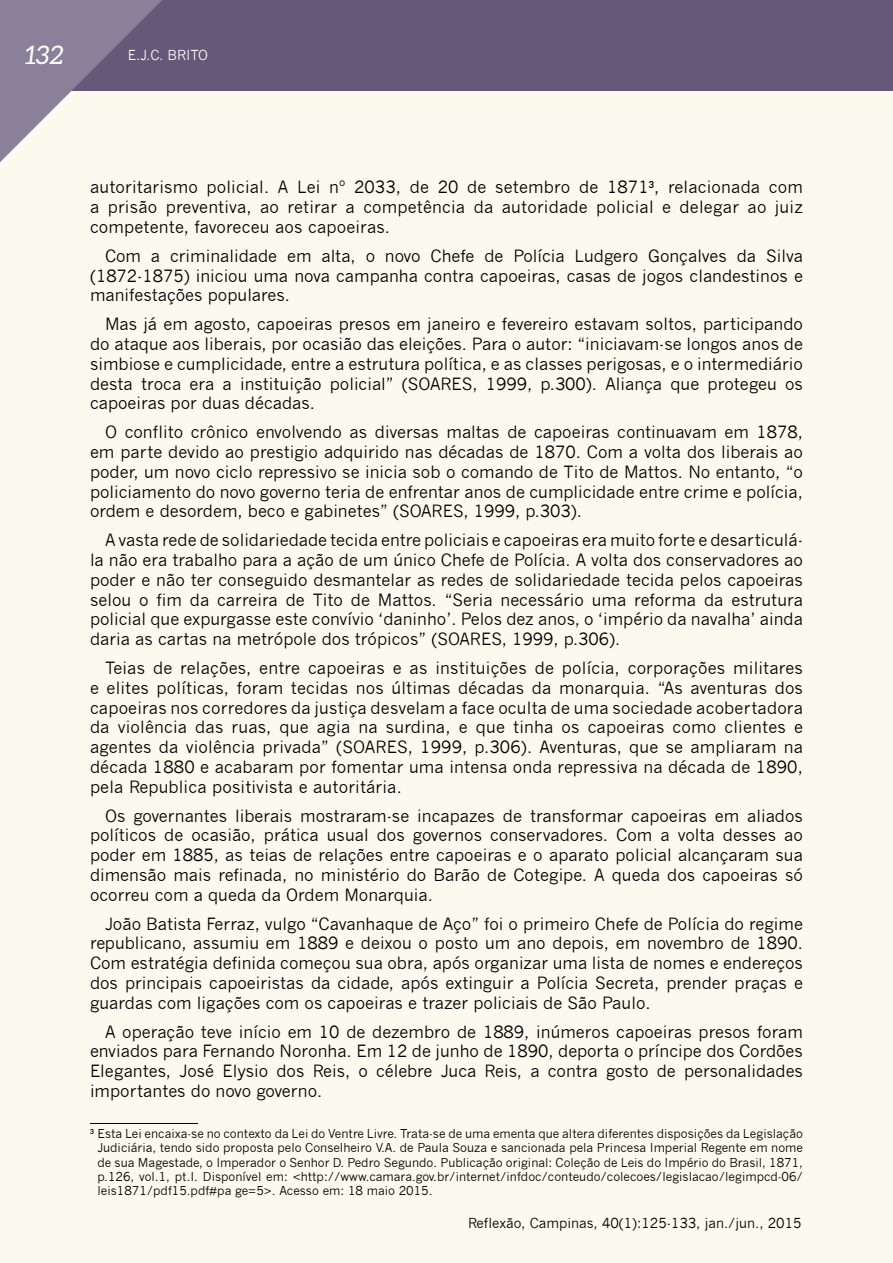
<style>
.page{position:relative;width:893px;height:1263px;background:#fff}
.page>*{position:absolute;margin:0;border:0;box-sizing:border-box;transform-origin:0 0}
.t1{font:italic 25.5px "Aleo";color:#fff}
._05_0_texto{font:16.5px/19.8px "News Gothic";color:#000;text-align:justify}
.t2{font:13.5px "News Gothic";color:#000}
.t3{font:13.5px "News Gothic";color:#fff}
._05_3__rodapé{font:12px/14.4px "News Gothic";color:#000;text-align:justify}
</style>
<div class="page">
<div style="left:0;top:78px;width:893px;height:1185px;background:#fbfaee"></div>
<hr style="left:90px;top:1123px;width:108px;height:1px;background:#000">
<div style="left:0;top:0;width:893px;height:90px;background:#655879"></div>
<svg style="left:0;top:0;width:162px;height:162px"></svg>
<h1 class="t1" style="left:26px;top:40px;width:40px">132</h1>
<p class="t3" style="left:128px;top:48px;width:82px">E.J.C. BRITO</p>
<p class="_05_0_texto" style="left:90px;top:177px;width:714px">autoritarismo policial. A Lei nº 2033, de 20 de setembro de 1871<sup>3</sup>, relacionada com a prisão preventiva, ao retirar a competência da autoridade policial e delegar ao juiz competente, favoreceu aos capoeiras.</p>
<p class="_05_0_texto" style="left:90px;top:246px;width:714px;text-indent:15px">Com a criminalidade em alta, o novo Chefe de Polícia Ludgero Gonçalves da Silva (1872-1875) iniciou uma nova campanha contra capoeiras, casas de jogos clandestinos e manifestações populares.</p>
<p class="_05_0_texto" style="left:90px;top:314px;width:714px;text-indent:15px">Mas já em agosto, capoeiras presos em janeiro e fevereiro estavam soltos, participando do ataque aos liberais, por ocasião das eleições. Para o autor: “iniciavam-se longos anos de simbiose e cumplicidade, entre a estrutura política, e as classes perigosas, e o intermediário desta troca era a instituição policial” (SOARES, 1999, p.300). Aliança que protegeu os capoeiras por duas décadas.</p>
<p class="_05_0_texto" style="left:90px;top:422px;width:714px;text-indent:15px">O conflito crônico envolvendo as diversas maltas de capoeiras continuavam em 1878, em parte devido ao prestigio adquirido nas décadas de 1870. Com a volta dos liberais ao poder, um novo ciclo repressivo se inicia sob o comando de Tito de Mattos. No entanto, “o policiamento do novo governo teria de enfrentar anos de cumplicidade entre crime e polícia, ordem e desordem, beco e gabinetes” (SOARES, 1999, p.303).</p>
<p class="_05_0_texto" style="left:90px;top:530px;width:714px;text-indent:15px">A vasta rede de solidariedade tecida entre policiais e capoeiras era muito forte e desarticulá&shy;la não era trabalho para a ação de um único Chefe de Polícia. A volta dos conservadores ao poder e não ter conseguido desmantelar as redes de solidariedade tecida pelos capoeiras selou o fim da carreira de Tito de Mattos. “Seria necessário uma reforma da estrutura policial que expurgasse este convívio ‘daninho’. Pelos dez anos, o ‘império da navalha’ ainda daria as cartas na metrópole dos trópicos” (SOARES, 1999, p.306).</p>
<p class="_05_0_texto" style="left:90px;top:658px;width:714px;text-indent:15px">Teias de relações, entre capoeiras e as instituições de polícia, corporações militares e elites políticas, foram tecidas nos últimas décadas da monarquia. “As aventuras dos capoeiras nos corredores da justiça desvelam a face oculta de uma sociedade acobertadora da violência das ruas, que agia na surdina, e que tinha os capoeiras como clientes e agentes da violência privada” (SOARES, 1999, p.306). Aventuras, que se ampliaram na década 1880 e acabaram por fomentar uma intensa onda repressiva na década de 1890, pela Republica positivista e autoritária.</p>
<p class="_05_0_texto" style="left:90px;top:806px;width:714px;text-indent:15px">Os governantes liberais mostraram-se incapazes de transformar capoeiras em aliados políticos de ocasião, prática usual dos governos conservadores. Com a volta desses ao poder em 1885, as teias de relações entre capoeiras e o aparato policial alcançaram sua dimensão mais refinada, no ministério do Barão de Cotegipe. A queda dos capoeiras só ocorreu com a queda da Ordem Monarquia.</p>
<p class="_05_0_texto" style="left:90px;top:914px;width:714px;text-indent:15px">João Batista Ferraz, vulgo “Cavanhaque de Aço” foi o primeiro Chefe de Polícia do regime republicano, assumiu em 1889 e deixou o posto um ano depois, em novembro de 1890.<br>Com estratégia definida começou sua obra, após organizar uma lista de nomes e endereços dos principais capoeiristas da cidade, após extinguir a Polícia Secreta, prender praças e guardas com ligações com os capoeiras e trazer policiais de São Paulo.</p>
<p class="_05_0_texto" style="left:90px;top:1022px;width:714px;text-indent:15px">A operação teve início em 10 de dezembro de 1889, inúmeros capoeiras presos foram enviados para Fernando Noronha. Em 12 de junho de 1890, deporta o príncipe dos Cordões Elegantes, José Elysio dos Reis, o célebre Juca Reis, a contra gosto de personalidades importantes do novo governo.</p>
<p class="_05_3__rodapé" style="left:98px;top:1126px;width:707px;text-indent:-8px"><sup>3</sup> Esta Lei encaixa-se no contexto da Lei do Ventre Livre. Trata-se de uma ementa que altera diferentes disposições da Legislação Judiciária, tendo sido proposta pelo Conselheiro V.A. de Paula Souza e sancionada pela Princesa Imperial Regente em nome de sua Magestade, o Imperador o Senhor D. Pedro Segundo. Publicação original: Coleção de Leis do Império do Brasil, 1871, p.126, vol.1, pt.I. Disponível em: &lt;http://www.camara.gov.br/internet/infdoc/conteudo/colecoes/legislacao/legimpcd-06/ leis1871/pdf15.pdf#pa ge=5&gt;. Acesso em: 18 maio 2015.</p>
<p class="t2" style="left:468px;top:1215px;width:335px">Reflexão, Campinas, 40(1):125-133, jan./jun., 2015</p>
</div>
